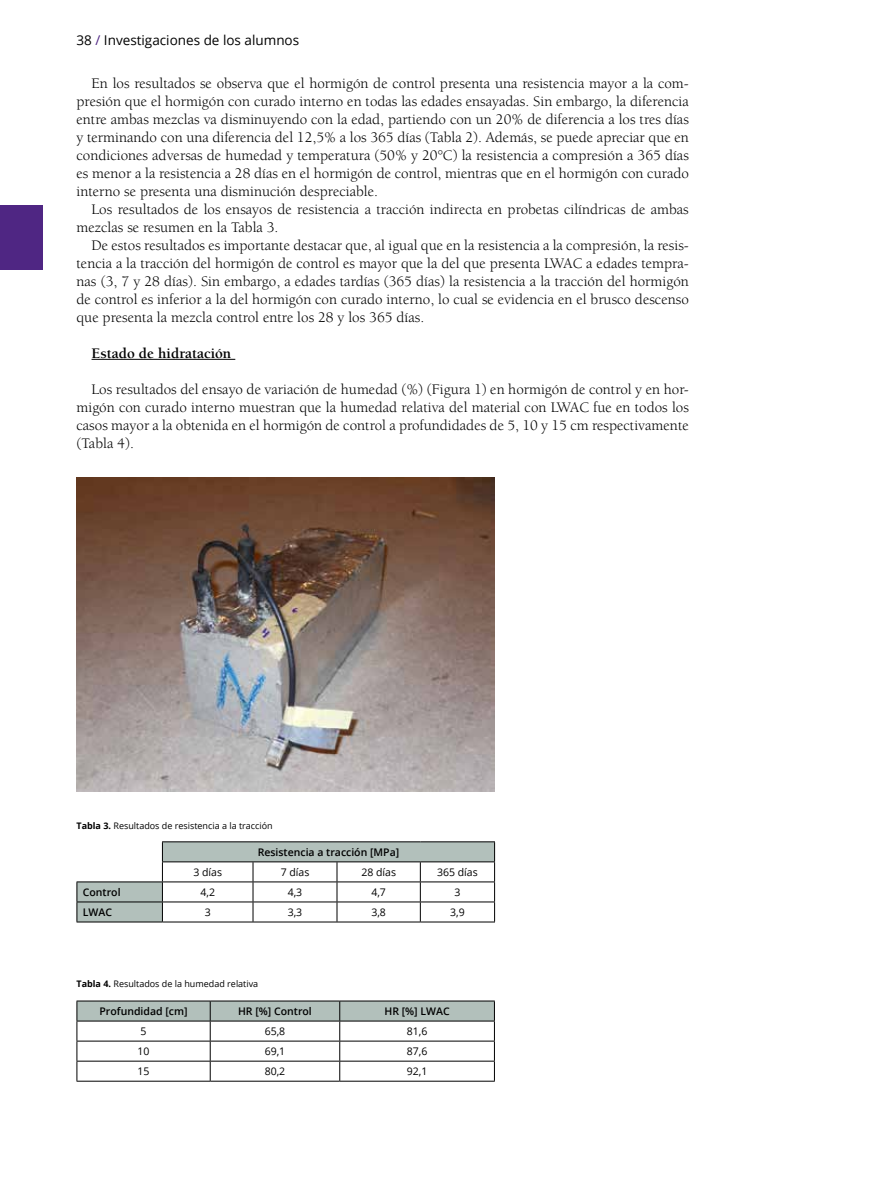
<style>
.page{position:relative;width:893px;height:1191px;background:#fff}
.page>*{position:absolute;margin:0;border:0;box-sizing:border-box;transform-origin:0 0}
.t1{font:15px/18px "Berkeley";color:#000;text-align:justify}
.t2{font:700 15px "Berkeley";color:#000}
.t3{font:13.5px "Open Sans";color:#000}
.t4{font:600 10.5px "Open Sans";color:#000}
.t5{font:10.5px "Open Sans";color:#000}
.t6{font:9px "Open Sans";color:#000}
.s1{color:#4f2683}
.s2{font-weight:700}
</style>
<div class="page">
<div style="left:0;top:205px;width:42px;height:65px;background:#4f2683"></div>
<hr style="left:162px;top:841px;width:91px;height:1px;background:#000">
<hr style="left:253px;top:841px;width:84px;height:1px;background:#000">
<hr style="left:337px;top:841px;width:83px;height:1px;background:#000">
<hr style="left:420px;top:841px;width:75px;height:1px;background:#000">
<svg style="left:77px;top:842px;width:418px;height:79px"></svg>
<hr style="left:77px;top:921px;width:85px;height:1px;background:#000">
<hr style="left:162px;top:921px;width:91px;height:1px;background:#000">
<hr style="left:253px;top:921px;width:84px;height:1px;background:#000">
<hr style="left:337px;top:921px;width:83px;height:1px;background:#000">
<hr style="left:420px;top:921px;width:75px;height:1px;background:#000">
<hr style="left:77px;top:1000px;width:133px;height:1px;background:#000">
<hr style="left:210px;top:1000px;width:130px;height:1px;background:#000">
<hr style="left:340px;top:1000px;width:155px;height:1px;background:#000">
<svg style="left:77px;top:1001px;width:418px;height:79px"></svg>
<hr style="left:77px;top:1080px;width:133px;height:1px;background:#000">
<hr style="left:210px;top:1080px;width:130px;height:1px;background:#000">
<hr style="left:340px;top:1080px;width:155px;height:1px;background:#000">
<img style="left:77px;top:477px;width:418px;height:314px">
<hr style="left:92px;top:359px;width:143px;height:1px;background:#000">
<p class="t3" style="left:77px;top:31px;width:224px">38 <span class="s1">/</span> Investigaciones de los alumnos</p>
<p class="t1" style="left:77px;top:74px;width:614px;text-indent:15px">En los resultados se observa que el hormigón de control presenta una resistencia mayor a la com&shy;presión que el hormigón con curado interno en todas las edades ensayadas. Sin embargo, la diferencia entre ambas mezclas va disminuyendo con la edad, partiendo con un 20% de diferencia a los tres días y terminando con una diferencia del 12,5% a los 365 días (Tabla 2). Además, se puede apreciar que en condiciones adversas de humedad y temperatura (50% y 20°C) la resistencia a compresión a 365 días es menor a la resistencia a 28 días en el hormigón de control, mientras que en el hormigón con curado interno se presenta una disminución despreciable.</p>
<p class="t1" style="left:77px;top:200px;width:614px;text-indent:15px">Los resultados de los ensayos de resistencia a tracción indirecta en probetas cilíndricas de ambas mezclas se resumen en la Tabla 3.</p>
<p class="t1" style="left:77px;top:236px;width:614px;text-indent:15px">De estos resultados es importante destacar que, al igual que en la resistencia a la compresión, la resis&shy;tencia a la tracción del hormigón de control es mayor que la del que presenta LWAC a edades tempra&shy;nas (3, 7 y 28 días). Sin embargo, a edades tardías (365 días) la resistencia a la tracción del hormigón de control es inferior a la del hormigón con curado interno, lo cual se evidencia en el brusco descenso que presenta la mezcla control entre los 28 y los 365 días.</p>
<p class="t2" style="left:92px;top:345px;width:141px">Estado de hidratación</p>
<p class="t1" style="left:77px;top:380px;width:614px;text-indent:15px">Los resultados del ensayo de variación de humedad (%) (Figura 1) en hormigón de control y en hor&shy;migón con curado interno muestran que la humedad relativa del material con LWAC fue en todos los casos mayor a la obtenida en el hormigón de control a profundidades de 5, 10 y 15 cm respectivamente (Tabla 4).</p>
<p class="t6" style="left:77px;top:819px;width:198px"><span class="s2">Tabla 3.</span> Resultados de resistencia a la tracción</p>
<p class="t4" style="left:258px;top:845px;width:143px">Resistencia a tracción [MPa]</p>
<p class="t5" style="left:193px;top:865px;width:30px">3 días</p>
<p class="t5" style="left:281px;top:865px;width:30px">7 días</p>
<p class="t5" style="left:361px;top:865px;width:36px">28 días</p>
<p class="t5" style="left:437px;top:865px;width:42px">365 días</p>
<p class="t4" style="left:83px;top:885px;width:39px">Control</p>
<p class="t5" style="left:200px;top:885px;width:16px">4,2</p>
<p class="t5" style="left:288px;top:885px;width:16px">4,3</p>
<p class="t5" style="left:371px;top:885px;width:16px">4,7</p>
<p class="t5" style="left:454px;top:885px;width:8px">3</p>
<p class="t4" style="left:83px;top:905px;width:30px">LWAC</p>
<p class="t5" style="left:205px;top:905px;width:8px">3</p>
<p class="t5" style="left:288px;top:905px;width:16px">3,3</p>
<p class="t5" style="left:371px;top:905px;width:16px">3,8</p>
<p class="t5" style="left:450px;top:905px;width:16px">3,9</p>
<p class="t6" style="left:77px;top:978px;width:183px"><span class="s2">Tabla 4.</span> Resultados de la humedad relativa</p>
<p class="t4" style="left:100px;top:1004px;width:90px">Profundidad [cm]</p>
<p class="t4" style="left:238px;top:1004px;width:75px">HR [%] Control</p>
<p class="t4" style="left:384px;top:1004px;width:66px">HR [%] LWAC</p>
<p class="t5" style="left:141px;top:1024px;width:8px">5</p>
<p class="t5" style="left:265px;top:1024px;width:22px">65,8</p>
<p class="t5" style="left:407px;top:1024px;width:22px">81,6</p>
<p class="t5" style="left:138px;top:1044px;width:14px">10</p>
<p class="t5" style="left:265px;top:1044px;width:22px">69,1</p>
<p class="t5" style="left:407px;top:1044px;width:22px">87,6</p>
<p class="t5" style="left:138px;top:1064px;width:14px">15</p>
<p class="t5" style="left:265px;top:1064px;width:22px">80,2</p>
<p class="t5" style="left:407px;top:1064px;width:22px">92,1</p>
</div>
